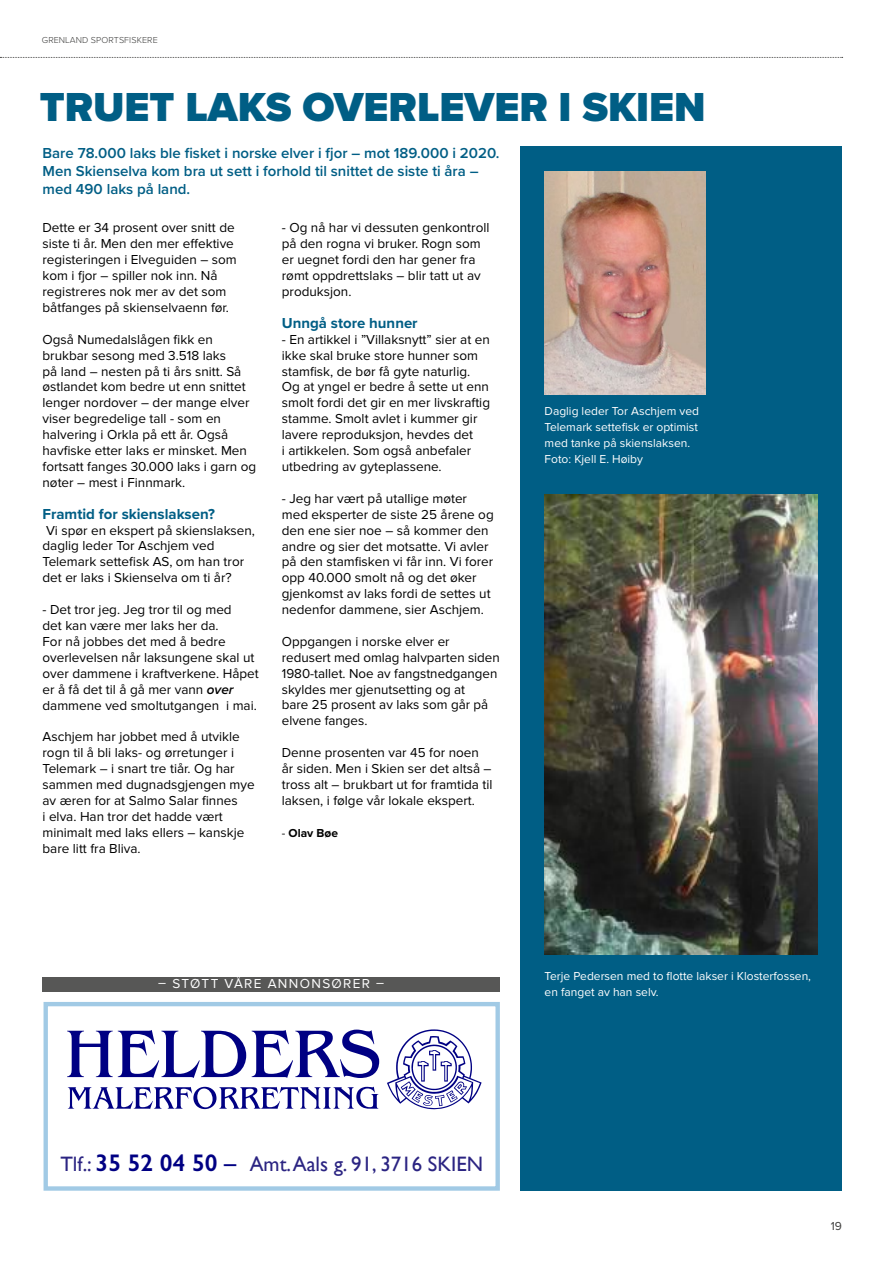
<style>
.page{position:relative;width:893px;height:1263px;background:#fff}
.page>*{position:absolute;margin:0;border:0;box-sizing:border-box;transform-origin:0 0}
.t1{font:900 42px "Proxima Nova";color:#005e85}
.t2{font:20.85px "Gill Sans";color:#2b2482}
.t3{font:600 15px/18px "Proxima Nova";color:#005e85}
.t4{font:700 15px "Proxima Nova";color:#005e85}
.t5{font:13.5px/15.9px "Proxima Nova";color:#000}
.t6{font:13.5px "Proxima Nova";letter-spacing:.1em;color:#fff}
.t7{font:12px/15.9px "Proxima Nova";color:#fff}
.t8{font:700 12px "Proxima Nova";color:#000}
.t9{font:12px "Proxima Nova";color:#3c3c3b}
.t10{font:300 9px "Proxima Nova";letter-spacing:.01em;color:#3c3c3b}
.s1{font-weight:600;font-style:italic}
.s2{font-weight:400}
.s3{font-weight:600;font-size:24.15px;color:#000083}
.s4{font-size:24.15px;color:#000083}
</style>
<div class="page">
<svg style="left:0;top:57px;width:843px;height:1px"></svg>
<div style="left:44px;top:1002px;width:456px;height:189px;background:#fff;border:4px solid #a1cae5"></div>
<svg style="left:387px;top:1029px;width:95px;height:80px"></svg>
<svg style="left:67px;top:1030px;width:179px;height:48px"></svg>
<svg style="left:252px;top:1029px;width:127px;height:49px"></svg>
<svg style="left:68px;top:1086px;width:310px;height:23px"></svg>
<div style="left:43px;top:977px;width:457px;height:15px;background:#575756"></div>
<div style="left:520px;top:146px;width:322px;height:1045px;background:#005e85"></div>
<img style="left:545px;top:495px;width:272px;height:459px">
<img style="left:545px;top:171px;width:160px;height:224px">
<p class="t10" style="left:42px;top:33px;width:117px">GRENLAND SPORTSFISKERE</p>
<h1 class="t1" style="left:40px;top:76px;width:668px">TRUET LAKS OVERLEVER I SKIEN</h1>
<p class="t3" style="left:43px;top:143px;width:458px">Bare 78.000 laks ble fisket i norske elver i fjor – mot 189.000 i 2020.<br>Men Skienselva kom bra ut sett i forhold til snittet de siste ti åra – med 490 laks på land.</p>
<p class="t5" style="left:43px;top:220px;width:196px">Dette er 34 prosent over snitt de siste ti år. Men den mer effektive registeringen i Elveguiden – som kom i fjor – spiller nok inn. Nå registreres nok mer av det som båtfanges på skienselvaenn før.</p>
<p class="t5" style="left:43px;top:331px;width:215px">Også Numedalslågen fikk en brukbar sesong med 3.518 laks<br>på land – nesten på ti års snitt. Så østlandet kom bedre ut enn snittet lenger nordover – der mange elver viser begredelige tall - som en halvering i Orkla på ett år. Også havfiske etter laks er minsket. Men fortsatt fanges 30.000 laks i garn og nøter – mest i Finnmark.</p>
<p class="t4" style="left:43px;top:502px;width:174px">Framtid for skienslaksen?</p>
<p class="t5" style="left:43px;top:522px;width:214px">Vi spør en ekspert på skienslaksen, daglig leder Tor Aschjem ved<br>Telemark settefisk AS, om han tror det er laks i Skienselva om ti år?</p>
<p class="t5" style="left:43px;top:602px;width:218px">- Det tror jeg. Jeg tror til og med<br>det kan være mer laks her da.<br>For nå jobbes det med å bedre overlevelsen når laksungene skal ut over dammene i kraftverkene. Håpet er å få det til å gå mer vann <span class="s1">over </span>dammene ved smoltutgangen i mai.</p>
<p class="t5" style="left:43px;top:729px;width:214px">Aschjem har jobbet med å utvikle rogn til å bli laks- og ørretunger i<br>Telemark – i snart tre tiår. Og har sammen med dugnadsgjengen mye av æren for at Salmo Salar finnes<br>i elva. Han tror det hadde vært minimalt med laks ellers – kanskje bare litt fra Bliva.</p>
<p class="t5" style="left:282px;top:220px;width:209px">- Og nå har vi dessuten genkontroll på den rogna vi bruker. Rogn som er uegnet fordi den har gener fra rømt oppdrettslaks – blir tatt ut av produksjon.</p>
<p class="t4" style="left:282px;top:312px;width:137px">Unngå store hunner</p>
<p class="t5" style="left:282px;top:331px;width:210px">- En artikkel i ”Villaksnytt” sier at en ikke skal bruke store hunner som stamfisk, de bør få gyte naturlig.<br>Og at yngel er bedre å sette ut enn smolt fordi det gir en mer livskraftig stamme. Smolt avlet i kummer gir lavere reproduksjon, hevdes det<br>i artikkelen. Som også anbefaler utbedring av gyteplassene.</p>
<p class="t5" style="left:282px;top:490px;width:213px">- Jeg har vært på utallige møter med eksperter de siste 25 årene og den ene sier noe – så kommer den andre og sier det motsatte. Vi avler på den stamfisken vi får inn. Vi forer opp 40.000 smolt nå og det øker gjenkomst av laks fordi de settes ut nedenfor dammene, sier Aschjem.</p>
<p class="t5" style="left:282px;top:634px;width:220px">Oppgangen i norske elver er redusert med omlag halvparten siden<br>1980-tallet. Noe av fangstnedgangen skyldes mer gjenutsetting og at<br>bare 25 prosent av laks som går på elvene fanges.</p>
<p class="t5" style="left:282px;top:745px;width:212px">Denne prosenten var 45 for noen år siden. Men i Skien ser det altså – tross alt – brukbart ut for framtida til laksen, i følge vår lokale ekspert.</p>
<p class="t8" style="left:282px;top:824px;width:58px"><span class="s2">-</span> Olav Bøe</p>
<p class="t7" style="left:545px;top:403px;width:156px">Daglig leder Tor Aschjem ved<br>Telemark settefisk er optimist med tanke på skienslaksen.<br>Foto: Kjell E. Høiby</p>
<p class="t6" style="left:158px;top:976px;width:228px">– STØTT VÅRE ANNONSØRER –</p>
<p class="t7" style="left:545px;top:968px;width:268px">Terje Pedersen med to flotte lakser i Klosterfossen, en fanget av han selv.</p>
<h2 class="t2" style="left:60px;top:1151px;width:424px">Tlf.: <span class="s3">35 52 04 50</span> <span class="s4">–</span> Amt. Aals g. 91, 3716 SKIEN</h2>
<p class="t9" style="left:831px;top:1219px;width:13px">19</p>
</div>
